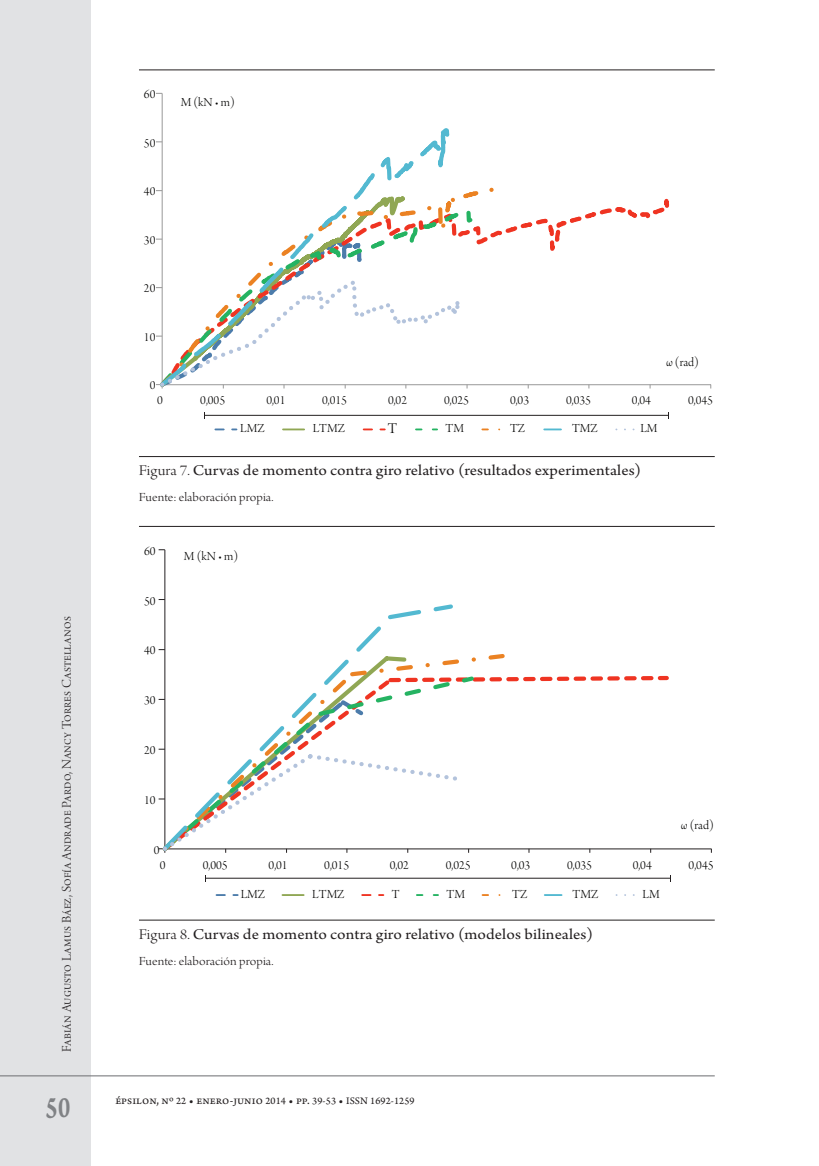
<style>
.page{position:relative;width:819px;height:1166px;background:#fff}
.page>*{position:absolute;margin:0;border:0;box-sizing:border-box;transform-origin:0 0}
.t1{font:31.5px "Arno Pro Smbd Caption";color:#808285;scale:.75 1}
.t2{font:15.75px "Arno Pro";letter-spacing:.005em;color:#231f20;scale:1.1 1}
.t3{font:15.75px "Arno Pro Light Display";color:#050504}
.t4{font:14px "Arno Pro Light Display";letter-spacing:.015em;color:#231f20}
.t5{font:13.12px "Arno Pro Light Display";color:#050504}
.t6{font:13.12px "Arno Pro Light Display";letter-spacing:.05em;color:#231f20;scale:1.1 1}
.t7{font:12.95px "Arno Pro Light Display";color:#050504}
.t8{font:12.25px "Arno Pro Sm Text";letter-spacing:.01em;color:#231f20}
.s1{font-family:"Arno Pro Light Display"}
.s2{font-size:10.5px}
</style>
<div class="page">
<div style="left:0;top:0;width:91px;height:1166px;background:#e1e2e4"></div>
<hr style="left:0;top:1075px;width:714px;height:1px;background:#6c6d70">
<hr style="left:139px;top:69px;width:575px;height:1px;background:#231f20">
<hr style="left:139px;top:456px;width:575px;height:1px;background:#231f20">
<hr style="left:162px;top:384px;width:549px;height:1px;background:#989898">
<svg style="left:505px;top:198px;width:166px;height:191px"></svg>
<svg style="left:204px;top:187px;width:301px;height:244px"></svg>
<svg style="left:156px;top:92px;width:297px;height:142px"></svg>
<svg style="left:156px;top:234px;width:316px;height:156px"></svg>
<svg style="left:215px;top:428px;width:21px;height:2px"></svg>
<hr style="left:283px;top:428px;width:21px;height:2px;background:#90a754">
<svg style="left:363px;top:428px;width:22px;height:2px"></svg>
<svg style="left:416px;top:428px;width:21px;height:2px"></svg>
<svg style="left:482px;top:428px;width:21px;height:2px"></svg>
<svg style="left:544px;top:428px;width:18px;height:2px"></svg>
<hr style="left:205px;top:415px;width:463px;height:1px;background:#231f20">
<hr style="left:139px;top:526px;width:575px;height:1px;background:#231f20">
<hr style="left:139px;top:919px;width:575px;height:1px;background:#231f20">
<hr style="left:164px;top:550px;width:1px;height:299px;background:#231f20">
<hr style="left:165px;top:848px;width:546px;height:1px;background:#231f20">
<svg style="left:507px;top:675px;width:164px;height:178px"></svg>
<svg style="left:455px;top:654px;width:52px;height:199px"></svg>
<svg style="left:159px;top:602px;width:296px;height:94px"></svg>
<svg style="left:159px;top:696px;width:310px;height:157px"></svg>
<svg style="left:216px;top:894px;width:22px;height:2px"></svg>
<hr style="left:282px;top:894px;width:21px;height:2px;background:#90a754">
<svg style="left:362px;top:894px;width:21px;height:2px"></svg>
<svg style="left:417px;top:894px;width:21px;height:2px"></svg>
<svg style="left:482px;top:894px;width:19px;height:2px"></svg>
<svg style="left:544px;top:894px;width:19px;height:2px"></svg>
<svg style="left:616px;top:894px;width:19px;height:2px"></svg>
<hr style="left:205px;top:878px;width:466px;height:1px;background:#231f20">
<p class="t7" style="left:144px;top:87px;width:13px">60</p>
<p class="t7" style="left:144px;top:136px;width:13px">50</p>
<p class="t7" style="left:144px;top:184px;width:13px">40</p>
<p class="t7" style="left:144px;top:233px;width:13px">30</p>
<p class="t7" style="left:144px;top:281px;width:13px">20</p>
<p class="t7" style="left:144px;top:330px;width:13px">10</p>
<p class="t7" style="left:150px;top:379px;width:7px">0</p>
<p class="t7" style="left:181px;top:95px;width:56px">M (kN • m)</p>
<p class="t7" style="left:666px;top:355px;width:34px">ω (rad)</p>
<p class="t7" style="left:157px;top:393px;width:7px">0</p>
<p class="t7" style="left:200px;top:393px;width:26px">0,005</p>
<p class="t7" style="left:266px;top:393px;width:21px">0,01</p>
<p class="t7" style="left:322px;top:393px;width:26px">0,015</p>
<p class="t7" style="left:388px;top:393px;width:21px">0,02</p>
<p class="t7" style="left:444px;top:393px;width:26px">0,025</p>
<p class="t7" style="left:510px;top:393px;width:21px">0,03</p>
<p class="t7" style="left:566px;top:393px;width:26px">0,035</p>
<p class="t7" style="left:632px;top:393px;width:21px">0,04</p>
<p class="t7" style="left:688px;top:393px;width:26px">0,045</p>
<p class="t7" style="left:240px;top:421px;width:26px">LMZ</p>
<p class="t7" style="left:312px;top:421px;width:34px">LTMZ</p>
<p class="t3" style="left:388px;top:419px;width:11px">T</p>
<p class="t7" style="left:445px;top:421px;width:20px">TM</p>
<p class="t7" style="left:510px;top:421px;width:16px">TZ</p>
<p class="t7" style="left:572px;top:421px;width:27px">TMZ</p>
<p class="t7" style="left:640px;top:421px;width:19px">LM</p>
<p class="t2" style="left:139px;top:461px;width:458px"><span class="s1">Figura 7.</span> Curvas de momento contra giro relativo (resultados experimentales)</p>
<p class="t6" style="left:139px;top:490px;width:124px">Fuente: elaboración propia.</p>
<p class="t4" style="left:59px;top:1052px;width:437px;rotate:-90deg">Fabián Augusto Lamus Báez, Sofía Andrade Pardo, Nancy Torres Castellanos</p>
<p class="t5" style="left:144px;top:544px;width:13px">60</p>
<p class="t5" style="left:144px;top:593px;width:13px">50</p>
<p class="t5" style="left:144px;top:643px;width:13px">40</p>
<p class="t5" style="left:144px;top:693px;width:13px">30</p>
<p class="t5" style="left:144px;top:743px;width:13px">20</p>
<p class="t5" style="left:144px;top:793px;width:13px">10</p>
<p class="t5" style="left:154px;top:843px;width:7px">0</p>
<p class="t5" style="left:184px;top:549px;width:56px">M (kN • m)</p>
<p class="t5" style="left:680px;top:818px;width:34px">ω (rad)</p>
<p class="t5" style="left:160px;top:858px;width:7px">0</p>
<p class="t5" style="left:203px;top:858px;width:26px">0,005</p>
<p class="t5" style="left:268px;top:858px;width:21px">0,01</p>
<p class="t5" style="left:324px;top:858px;width:26px">0,015</p>
<p class="t5" style="left:390px;top:858px;width:21px">0,02</p>
<p class="t5" style="left:445px;top:858px;width:26px">0,025</p>
<p class="t5" style="left:511px;top:858px;width:21px">0,03</p>
<p class="t5" style="left:567px;top:858px;width:26px">0,035</p>
<p class="t5" style="left:632px;top:858px;width:21px">0,04</p>
<p class="t5" style="left:688px;top:858px;width:26px">0,045</p>
<p class="t5" style="left:241px;top:887px;width:26px">LMZ</p>
<p class="t5" style="left:312px;top:887px;width:34px">LTMZ</p>
<p class="t5" style="left:392px;top:887px;width:9px">T</p>
<p class="t5" style="left:446px;top:887px;width:20px">TM</p>
<p class="t5" style="left:512px;top:887px;width:17px">TZ</p>
<p class="t5" style="left:572px;top:887px;width:27px">TMZ</p>
<p class="t5" style="left:642px;top:887px;width:19px">LM</p>
<p class="t2" style="left:139px;top:925px;width:414px"><span class="s1">Figura 8.</span> Curvas de momento contra giro relativo (modelos bilineales)</p>
<p class="t6" style="left:139px;top:954px;width:124px">Fuente: elaboración propia.</p>
<h1 class="t1" style="left:46px;top:1088px;width:34px">50</h1>
<p class="t8" style="left:115px;top:1093px;width:301px">épsilon, nº <span class="s2">22</span> • enero-junio <span class="s2">2014</span> • pp. <span class="s2">39-53</span> • <span class="s2">ISSN 1692-1259</span></p>
</div>
